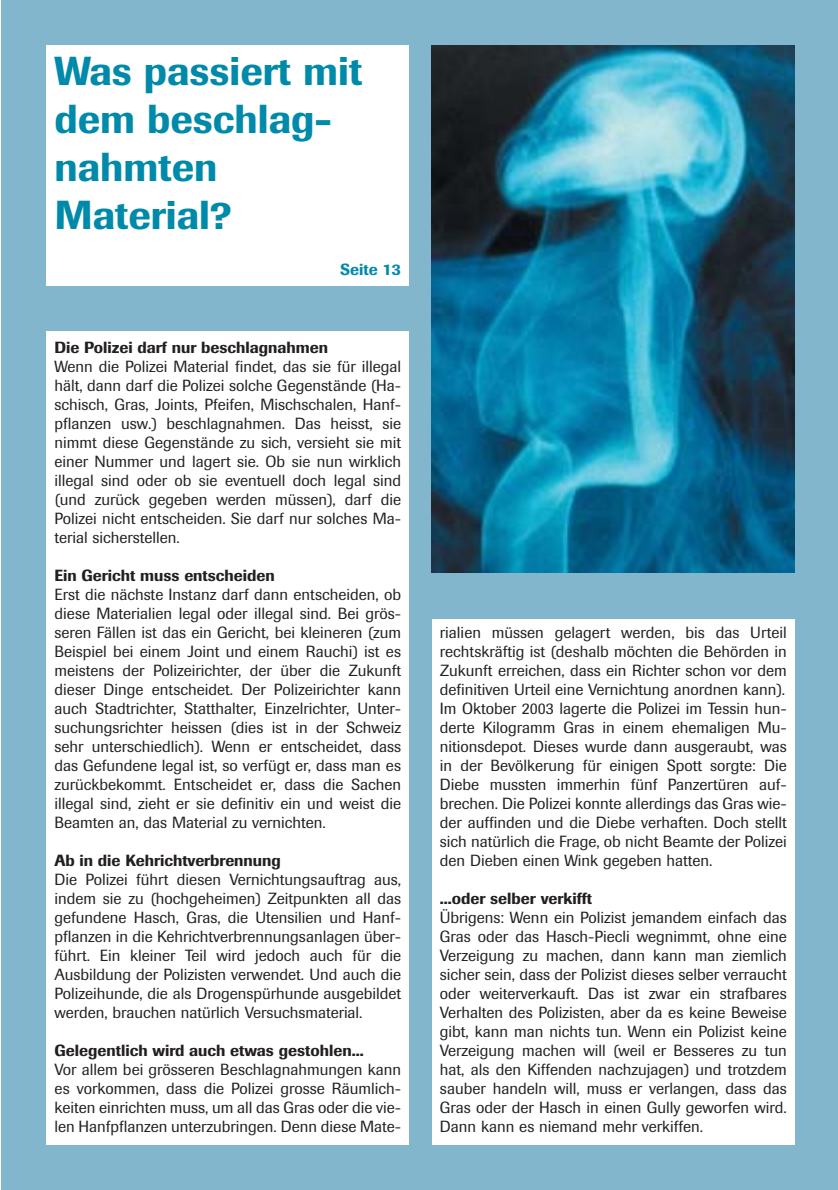
<style>
.page{position:relative;width:838px;height:1190px;background:#fff}
.page>*{position:absolute;margin:0;border:0;box-sizing:border-box;transform-origin:0 0}
.t1{font:500 40px/48px "Imago";color:#008aaa}
.t2{font:16px/19px "Imago";color:#231f1f;text-align:justify}
.t3{font:500 16px "Imago";color:#231f1f}
.t4{font:500 16px "Imago";color:#008aaa}
</style>
<div class="page">
<div style="left:1px;top:0;width:837px;height:1190px;background:#81b6cc"></div>
<img style="left:432px;top:45px;width:363px;height:528px">
<div style="left:46px;top:45px;width:363px;height:241px;background:#fff"></div>
<div style="left:46px;top:332px;width:363px;height:813px;background:#fff"></div>
<div style="left:432px;top:619px;width:363px;height:526px;background:#fff"></div>
<h1 class="t1" style="left:54px;top:51px;width:309px">Was passiert mit dem beschlag&shy;nahmten<br>Material?</h1>
<p class="t4" style="left:340px;top:264px;width:63px">Seite 13</p>
<p class="t3" style="left:54px;top:342px;width:275px">Die Polizei darf nur beschlagnahmen</p>
<p class="t2" style="left:54px;top:359px;width:348px">Wenn die Polizei Material findet, das sie für illegal hält, dann darf die Polizei solche Gegenstände (Ha&shy;schisch, Gras, Joints, Pfeifen, Mischschalen, Hanf&shy;pflanzen usw.) beschlagnahmen. Das heisst, sie nimmt diese Gegenstände zu sich, versieht sie mit einer Nummer und lagert sie. Ob sie nun wirklich illegal sind oder ob sie eventuell doch legal sind (und zurück gegeben werden müssen), darf die Polizei nicht entscheiden. Sie darf nur solches Ma&shy;terial sicherstellen.</p>
<p class="t3" style="left:54px;top:570px;width:222px">Ein Gericht muss entscheiden</p>
<p class="t2" style="left:54px;top:587px;width:348px">Erst die nächste Instanz darf dann entscheiden, ob diese Materialien legal oder illegal sind. Bei grös&shy;seren Fällen ist das ein Gericht, bei kleineren (zum Beispiel bei einem Joint und einem Rauchi) ist es meistens der Polizeirichter, der über die Zukunft dieser Dinge entscheidet. Der Polizeirichter kann auch Stadtrichter, Statthalter, Einzelrichter, Unter&shy;suchungsrichter heissen (dies ist in der Schweiz sehr unterschiedlich). Wenn er entscheidet, dass das Gefundene legal ist, so verfügt er, dass man es zurückbekommt. Entscheidet er, dass die Sachen illegal sind, zieht er sie definitiv ein und weist die Beamten an, das Material zu vernichten.</p>
<p class="t3" style="left:54px;top:855px;width:228px">Ab in die Kehrichtverbrennung</p>
<p class="t2" style="left:54px;top:872px;width:348px">Die Polizei führt diesen Vernichtungsauftrag aus, indem sie zu (hochgeheimen) Zeitpunkten all das gefundene Hasch, Gras, die Utensilien und Hanf&shy;pflanzen in die Kehrichtverbrennungsanlagen über&shy;führt. Ein kleiner Teil wird jedoch auch für die Ausbildung der Polizisten verwendet. Und auch die Polizeihunde, die als Drogenspürhunde ausgebildet werden, brauchen natürlich Versuchsmaterial.</p>
<p class="t3" style="left:54px;top:1045px;width:311px">Gelegentlich wird auch etwas gestohlen...</p>
<p class="t2" style="left:54px;top:1062px;width:348px">Vor allem bei grösseren Beschlagnahmungen kann es vorkommen, dass die Polizei grosse Räumlich&shy;keiten einrichten muss, um all das Gras oder die vie&shy;len Hanfpflanzen unterzubringen. Denn diese Mate-</p>
<p class="t2" style="left:440px;top:625px;width:348px">rialien müssen gelagert werden, bis das Urteil rechtskräftig ist (deshalb möchten die Behörden in Zukunft erreichen, dass ein Richter schon vor dem definitiven Urteil eine Vernichtung anordnen kann).<br>Im Oktober 2003 lagerte die Polizei im Tessin hun&shy;derte Kilogramm Gras in einem ehemaligen Mu&shy;nitionsdepot. Dieses wurde dann ausgeraubt, was in der Bevölkerung für einigen Spott sorgte: Die Diebe mussten immerhin fünf Panzertüren auf&shy;brechen. Die Polizei konnte allerdings das Gras wie&shy;der auffinden und die Diebe verhaften. Doch stellt sich natürlich die Frage, ob nicht Beamte der Polizei den Dieben einen Wink gegeben hatten.</p>
<p class="t3" style="left:440px;top:893px;width:154px">...oder selber verkifft</p>
<p class="t2" style="left:440px;top:910px;width:348px">Übrigens: Wenn ein Polizist jemandem einfach das Gras oder das Hasch-Piecli wegnimmt, ohne eine Verzeigung zu machen, dann kann man ziemlich sicher sein, dass der Polizist dieses selber verraucht oder weiterverkauft. Das ist zwar ein strafbares Verhalten des Polizisten, aber da es keine Beweise gibt, kann man nichts tun. Wenn ein Polizist keine Verzeigung machen will (weil er Besseres zu tun hat, als den Kiffenden nachzujagen) und trotzdem sauber handeln will, muss er verlangen, dass das Gras oder der Hasch in einen Gully geworfen wird.<br>Dann kann es niemand mehr verkiffen.</p>
</div>
